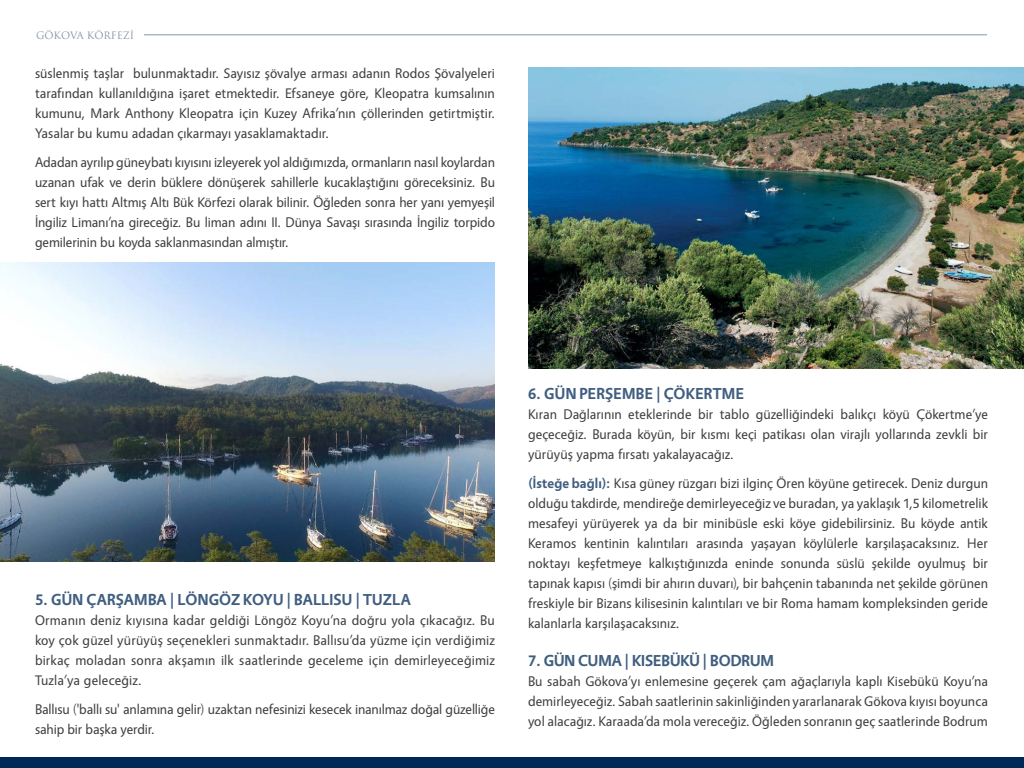
<style>
.page{position:relative;width:1024px;height:768px;background:#fff}
.page>*{position:absolute;margin:0;border:0;box-sizing:border-box;transform-origin:0 0}
.t1{font:700 16px "Vegur";letter-spacing:.01em;color:#405e80}
.t2{font:14px/20px "Vegur";color:#404040;text-align:justify}
.t3{font:10px "Trajan Pro";color:#8094aa}
.s1{font-weight:700;color:#405e80}
</style>
<div class="page">
<hr style="left:144px;top:35px;width:843px;height:1px;background:#8094aa">
<img style="left:528px;top:67px;width:496px;height:302px">
<div style="left:0;top:757px;width:1024px;height:11px;background:#002856"></div>
<img style="left:0;top:262px;width:495px;height:300px">
<p class="t3" style="left:36px;top:29px;width:100px">GÖKOVA KÖRFEZİ</p>
<p class="t2" style="left:35px;top:63px;width:462px">süslenmiş taşlar bulunmaktadır. Sayısız şövalye arması adanın Rodos Şövalyeleri tarafından kullanıldığına işaret etmektedir. Efsaneye göre, Kleopatra kumsalının kumunu, Mark Anthony Kleopatra için Kuzey Afrika’nın çöllerinden getirtmiştir.<br>Yasalar bu kumu adadan çıkarmayı yasaklamaktadır.</p>
<p class="t2" style="left:35px;top:152px;width:462px">Adadan ayrılıp güneybatı kıyısını izleyerek yol aldığımızda, ormanların nasıl koylardan uzanan ufak ve derin büklere dönüşerek sahillerle kucaklaştığını göreceksiniz. Bu sert kıyı hattı Altmış Altı Bük Körfezi olarak bilinir. Öğleden sonra her yanı yemyeşil İngiliz Limanı’na gireceğiz. Bu liman adını II. Dünya Savaşı sırasında İngiliz torpido gemilerinin bu koyda saklanmasından almıştır.</p>
<p class="t1" style="left:35px;top:591px;width:377px">5. GÜN ÇARŞAMBA | LÖNGÖZ KOYU | BALLISU | TUZLA</p>
<p class="t2" style="left:35px;top:610px;width:461px">Ormanın deniz kıyısına kadar geldiği Löngöz Koyu’na doğru yola çıkacağız. Bu koy çok güzel yürüyüş seçenekleri sunmaktadır. Ballısu’da yüzme için verdiğimiz birkaç moladan sonra akşamın ilk saatlerinde geceleme için demirleyeceğimiz Tuzla’ya geleceğiz.</p>
<p class="t2" style="left:35px;top:699px;width:461px">Ballısu ('ballı su' anlamına gelir) uzaktan nefesinizi kesecek inanılmaz doğal güzelliğe sahip bir başka yerdir.</p>
<p class="t1" style="left:528px;top:385px;width:217px">6. GÜN PERŞEMBE | ÇÖKERTME</p>
<p class="t2" style="left:528px;top:405px;width:462px">Kıran Dağlarının eteklerinde bir tablo güzelliğindeki balıkçı köyü Çökertme’ye geçeceğiz. Burada köyün, bir kısmı keçi patikası olan virajlı yollarında zevkli bir yürüyüş yapma fırsatı yakalayacağız.</p>
<p class="t2" style="left:528px;top:474px;width:462px"><span class="s1">(İsteğe bağlı):</span> Kısa güney rüzgarı bizi ilginç Ören köyüne getirecek. Deniz durgun olduğu takdirde, mendireğe demirleyeceğiz ve buradan, ya yaklaşık 1,5 kilometrelik mesafeyi yürüyerek ya da bir minibüsle eski köye gidebilirsiniz. Bu köyde antik Keramos kentinin kalıntıları arasında yaşayan köylülerle karşılaşacaksınız. Her noktayı keşfetmeye kalkıştığınızda eninde sonunda süslü şekilde oyulmuş bir tapınak kapısı (şimdi bir ahırın duvarı), bir bahçenin tabanında net şekilde görünen freskiyle bir Bizans kilisesinin kalıntıları ve bir Roma hamam kompleksinden geride kalanlarla karşılaşacaksınız.</p>
<p class="t1" style="left:528px;top:652px;width:247px">7. GÜN CUMA | KISEBÜKÜ | BODRUM</p>
<p class="t2" style="left:528px;top:672px;width:462px">Bu sabah Gökova’yı enlemesine geçerek çam ağaçlarıyla kaplı Kisebükü Koyu’na demirleyeceğiz. Sabah saatlerinin sakinliğinden yararlanarak Gökova kıyısı boyunca yol alacağız. Karaada’da mola vereceğiz. Öğleden sonranın geç saatlerinde Bodrum</p>
</div>
